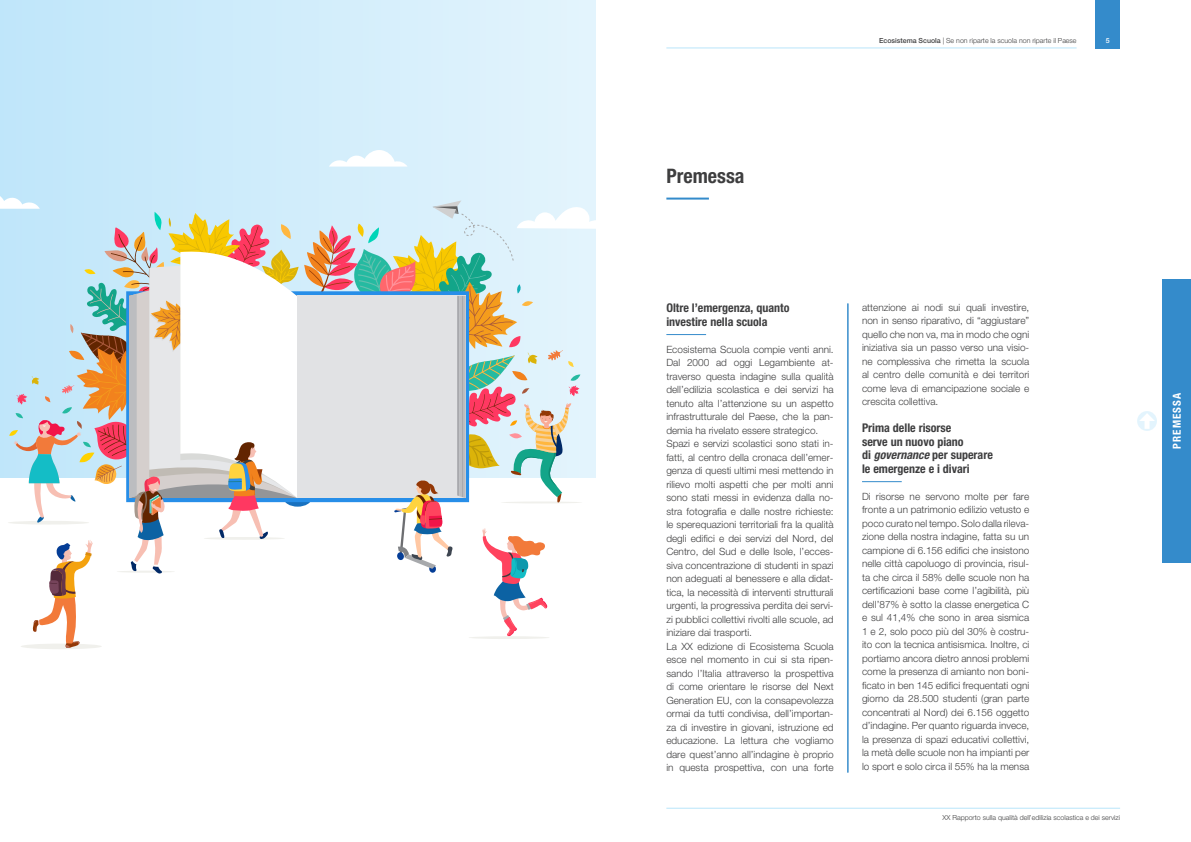
<style>
.page{position:relative;width:1191px;height:842px;background:#fff}
.page>*{position:absolute;margin:0;border:0;box-sizing:border-box;transform-origin:0 0}
.titolo{font:700 condensed 20px "Helvetica Neue LT Std";color:#3e3e3f}
.paragrafo{font:700 condensed 12px/13.5px "Helvetica Neue LT Std";color:#3e3e3f}
.t1{font:700 condensed 11px "Helvetica Neue LT Std";letter-spacing:.1em;color:#fff}
.light{font:300 10px/13.5px "Helvetica Neue LT Std";color:#3e3e3f;text-align:justify}
.t2{font:300 7px "Helvetica Neue LT Std";color:#3e3e3f}
.t3{font:500 7px "Helvetica Neue LT Std";color:#fff}
.s1{font-weight:500}
.s2{font-style:italic}
</style>
<div class="page">
<hr style="left:666px;top:198px;width:43px;height:2px;background:#348bcb">
<hr style="left:666px;top:334px;width:40px;height:1px;background:#348bcb">
<hr style="left:862px;top:481px;width:39px;height:1px;background:#348bcb">
<hr style="left:847px;top:303px;width:1px;height:469px;background:#348bcb">
<div style="left:0;top:0;width:595px;height:478px;background:linear-gradient(to right,#bfe6fa,#e3f4fd)"></div>
<div style="left:21px;top:644px;width:81px;height:5px;background:#f0f0ec;border-radius:50%"></div>
<svg style="left:329px;top:149px;width:78px;height:18px"></svg>
<svg style="left:0;top:192px;width:595px;height:456px"></svg>
<div style="left:1162px;top:279px;width:29px;height:284px;background:#348bcb"></div>
<div style="left:1095px;top:0;width:25px;height:48px;background:#348bcb"></div>
<hr style="left:666px;top:48px;width:410px;height:1px;background:#b9e5fa">
<hr style="left:666px;top:808px;width:454px;height:1px;background:#b9e5fa">
<svg style="left:1137px;top:411px;width:20px;height:20px"></svg>
<p class="t2" style="left:879px;top:36px;width:199px"><span class="s1">Ecosistema Scuola</span> | Se non riparte la scuola non riparte il Paese</p>
<p class="t3" style="left:1105px;top:36px;width:5px">5</p>
<p class="titolo" style="left:666px;top:164px;width:80px">Premessa</p>
<p class="paragrafo" style="left:666px;top:301px;width:125px">Oltre l’emergenza, quanto investire nella scuola</p>
<p class="light" style="left:666px;top:342px;width:169px">Ecosistema Scuola compie venti anni.<br>Dal 2000 ad oggi Legambiente at&shy;traverso questa indagine sulla qualità dell’edilizia scolastica e dei servizi ha tenuto alta l’attenzione su un aspetto infrastrutturale del Paese, che la pan&shy;demia ha rivelato essere strategico.</p>
<p class="light" style="left:666px;top:437px;width:169px">Spazi e servizi scolastici sono stati in&shy;fatti, al centro della cronaca dell’emer&shy;genza di questi ultimi mesi mettendo in rilievo molti aspetti che per molti anni sono stati messi in evidenza dalla no&shy;stra fotografia e dalle nostre richieste: le sperequazioni territoriali fra la qualità degli edifici e dei servizi del Nord, del Centro, del Sud e delle Isole, l’ecces&shy;siva concentrazione di studenti in spazi non adeguati al benessere e alla didat&shy;tica, la necessità di interventi strutturali urgenti, la progressiva perdita dei servi&shy;zi pubblici collettivi rivolti alle scuole, ad iniziare dai trasporti.</p>
<p class="light" style="left:666px;top:639px;width:169px">La XX edizione di Ecosistema Scuola esce nel momento in cui si sta ripen&shy;sando l’Italia attraverso la prospettiva di come orientare le risorse del Next Generation EU, con la consapevolezza ormai da tutti condivisa, dell’importan&shy;za di investire in giovani, istruzione ed educazione. La lettura che vogliamo dare quest’anno all’indagine è proprio in questa prospettiva, con una forte</p>
<p class="light" style="left:862px;top:300px;width:169px">attenzione ai nodi sui quali investire, non in senso riparativo, di “aggiustare” quello che non va, ma in modo che ogni iniziativa sia un passo verso una visio&shy;ne complessiva che rimetta la scuola al centro delle comunità e dei territori come leva di emancipazione sociale e crescita collettiva.</p>
<p class="paragrafo" style="left:862px;top:421px;width:132px">Prima delle risorse<br>serve un nuovo piano<br>di <span class="s2">governance</span> per superare le emergenze e i divari</p>
<p class="light" style="left:862px;top:489px;width:169px">Di risorse ne servono molte per fare fronte a un patrimonio edilizio vetusto e poco curato nel tempo. Solo dalla rileva&shy;zione della nostra indagine, fatta su un campione di 6.156 edifici che insistono nelle città capoluogo di provincia, risul&shy;ta che circa il 58% delle scuole non ha certificazioni base come l’agibilità, più dell’87% è sotto la classe energetica C e sul 41,4% che sono in area sismica 1 e 2, solo poco più del 30% è costru&shy;ito con la tecnica antisismica. Inoltre, ci portiamo ancora dietro annosi problemi come la presenza di amianto non boni&shy;ficato in ben 145 edifici frequentati ogni giorno da 28.500 studenti (gran parte concentrati al Nord) dei 6.156 oggetto d’indagine. Per quanto riguarda invece, la presenza di spazi educativi collettivi, la metà delle scuole non ha impianti per lo sport e solo circa il 55% ha la mensa</p>
<p class="t2" style="left:942px;top:813px;width:179px">XX Rapporto sulla qualità dell’edilizia scolastica e dei servizi</p>
<p class="t1" style="left:1170px;top:449px;width:57px;rotate:-90deg">PREMESSA</p>
</div>
